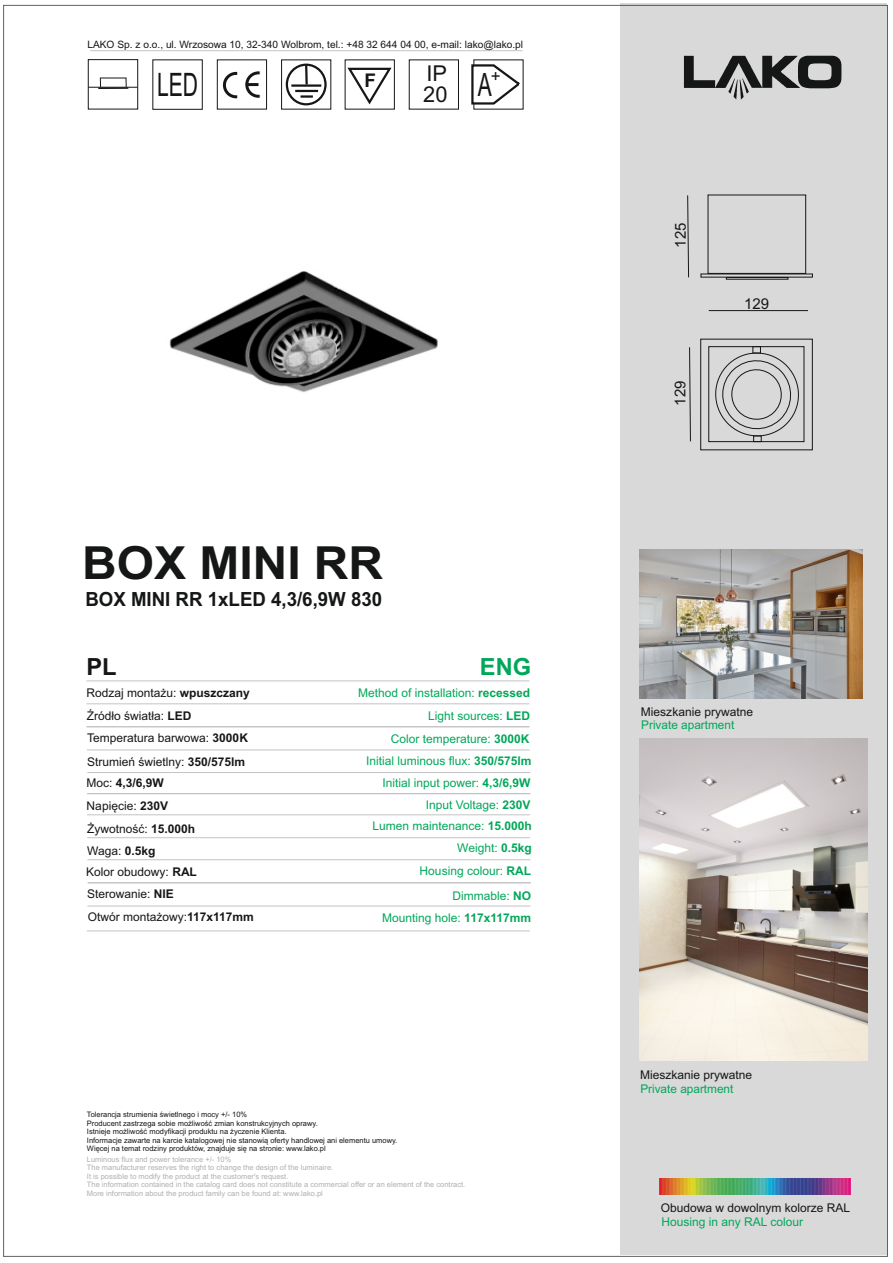
<style>
.page{position:relative;width:893px;height:1263px;background:#fff}
.page>*{position:absolute;margin:0;border:0;box-sizing:border-box;transform-origin:0 0}
.t1{font:700 45.6px "Arial";color:#151616;scale:1.05 1}
.t2{font:32.25px "Arial";color:#151616;scale:.65 1}
.t3{font:700 23.7px "Arial";color:#00a759}
.t4{font:700 23.7px "Arial";color:#151616}
.t5{font:21.9px/21.8px "Arial";color:#151616}
.t6{font:700 19.5px "Arial";color:#151616;scale:.96 1}
.t7{font:700 18.9px "Arial";color:#151616}
.t8{font:15px "Arial";color:#151616}
.t9{font:12px/22.2px "Arial";color:#00a759;text-align:right}
.t10{font:12px/22.8px "Arial";color:#151616}
.t11{font:10.2px "Arial";color:#151616}
.t12{font:7.5px/8.4px "Arial";color:#afb0b0}
.t13{font:7.5px/8.4px "Arial";color:#151616}
.s1{font-weight:700}
</style>
<div class="page">
<hr style="left:86px;top:681px;width:443px;height:1px;background:#c4c4c5">
<hr style="left:86px;top:703px;width:443px;height:1px;background:#c4c4c5">
<hr style="left:87px;top:793px;width:443px;height:1px;background:#c4c4c5">
<hr style="left:90px;top:50px;width:433px;height:1px;background:#c4c4c5">
<div style="left:152px;top:59px;width:51px;height:51px;border:1px solid #151616"></div>
<div style="left:88px;top:59px;width:50px;height:50px;border:1px solid #151616"></div>
<div style="left:345px;top:59px;width:50px;height:51px;border:1px solid #151616"></div>
<svg style="left:345px;top:66px;width:49px;height:39px"></svg>
<div style="left:223px;top:72px;width:26px;height:26px;border:3px solid #151616;border-radius:50%"></div>
<svg style="left:237px;top:65px;width:31px;height:38px"></svg>
<div style="left:217px;top:59px;width:50px;height:51px;border:1px solid #151616"></div>
<div style="left:286px;top:64px;width:41px;height:41px;border:2px solid #151616;border-radius:50%"></div>
<svg style="left:304px;top:63px;width:5px;height:21px"></svg>
<hr style="left:291px;top:84px;width:30px;height:3px;background:#151616">
<hr style="left:295px;top:90px;width:23px;height:2px;background:#151616">
<svg style="left:300px;top:95px;width:13px;height:3px"></svg>
<svg style="left:471px;top:63px;width:53px;height:47px"></svg>
<div style="left:620px;top:4px;width:267px;height:1250px;background:#d9d9da"></div>
<svg style="left:684px;top:56px;width:157px;height:43px"></svg>
<hr style="left:86px;top:726px;width:443px;height:1px;background:#c4c4c5">
<hr style="left:87px;top:772px;width:443px;height:1px;background:#c4c4c5">
<hr style="left:87px;top:814px;width:443px;height:1px;background:#c4c4c5">
<hr style="left:87px;top:837px;width:443px;height:1px;background:#c4c4c5">
<hr style="left:88px;top:87px;width:49px;height:1px;background:#151616">
<hr style="left:87px;top:750px;width:443px;height:1px;background:#c4c4c5">
<img style="left:660px;top:1179px;width:191px;height:15px">
<hr style="left:87px;top:859px;width:443px;height:1px;background:#c4c4c5">
<hr style="left:88px;top:882px;width:443px;height:1px;background:#c4c4c5">
<hr style="left:87px;top:906px;width:443px;height:1px;background:#c4c4c5">
<hr style="left:98px;top:87px;width:30px;height:2px;background:#151616">
<svg style="left:100px;top:78px;width:27px;height:9px"></svg>
<hr style="left:87px;top:931px;width:443px;height:1px;background:#c4c4c5">
<hr style="left:709px;top:310px;width:99px;height:1px;background:#151616">
<svg style="left:687px;top:195px;width:2px;height:83px"></svg>
<svg style="left:689px;top:347px;width:2px;height:95px"></svg>
<div style="left:708px;top:195px;width:98px;height:79px;border:1px solid #151616"></div>
<div style="left:726px;top:277px;width:62px;height:3px;border:1px solid #151616"></div>
<div style="left:708px;top:346px;width:96px;height:96px;border:1px solid #151616"></div>
<div style="left:700px;top:339px;width:113px;height:111px;border:1px solid #151616"></div>
<img style="left:169px;top:271px;width:269px;height:122px">
<div style="left:752px;top:346px;width:9px;height:7px;border:1px solid #151616"></div>
<div style="left:753px;top:435px;width:9px;height:7px;border:1px solid #151616"></div>
<svg style="left:715px;top:348px;width:88px;height:92px"></svg>
<img style="left:640px;top:550px;width:222px;height:148px">
<img style="left:639px;top:739px;width:228px;height:322px">
<h3 class="t11" style="left:87px;top:40px;width:437px">LAKO Sp. z o.o., ul. Wrzosowa 10, 32-340 Wolbrom, tel.: +48 32 644 04 00, e-mail: lako@lako.pl</h3>
<h2 class="t2" style="left:157px;top:72px;width:65px">LED</h2>
<h3 class="t7" style="left:364px;top:74px;width:13px">F</h3>
<h3 class="t5" style="left:423px;top:64px;width:79px">IP<br>20 <sup>A</sup><sup>+</sup></h3>
<h1 class="t1" style="left:82px;top:546px;width:288px">BOX MINI RR</h1>
<h3 class="t6" style="left:85px;top:591px;width:311px">BOX MINI RR 1xLED 4,3/6,9W 830</h3>
<h3 class="t4" style="left:86px;top:658px;width:32px">PL</h3>
<h3 class="t3" style="left:480px;top:658px;width:53px">ENG</h3>
<h3 class="t10" style="left:86px;top:682px;width:165px">Rodzaj montażu: <span class="s1">wpuszczany<br></span>Źródło światła: <span class="s1">LED</span></h3>
<h3 class="t10" style="left:87px;top:726px;width:162px;line-height:24px">Temperatura barwowa: <span class="s1">3000K<br></span>Strumień świetlny: <span class="s1">350/575lm</span></h3>
<h3 class="t10" style="left:86px;top:773px;width:110px">Moc: <span class="s1">4,3/6,9W<br></span>Napięcie: <span class="s1">230V<br></span>Żywotność: <span class="s1">15.000h</span></h3>
<h3 class="t9" style="left:358px;top:682px;width:175px">Method of installation: <span class="s1">recessed<br></span>Light sources: <span class="s1">LED<br></span>Color temperature: <span class="s1">3000K<br></span>Initial luminous flux: <span class="s1">350/575lm<br></span>Initial input power: <span class="s1">4,3/6,9W<br></span>Input Voltage: <span class="s1">230V<br></span>Lumen maintenance: <span class="s1">15.000h</span></h3>
<h3 class="t10" style="left:86px;top:841px;width:112px;line-height:21.5px">Waga: <span class="s1">0.5kg<br></span>Kolor obudowy: <span class="s1">RAL</span></h3>
<h3 class="t9" style="left:420px;top:838px;width:114px;line-height:22.8px">Weight: <span class="s1">0.5kg<br></span>Housing colour: <span class="s1">RAL</span></h3>
<h3 class="t10" style="left:87px;top:884px;width:88px">Sterowanie: <span class="s1">NIE</span></h3>
<h3 class="t9" style="left:452px;top:885px;width:80px">Dimmable: <span class="s1">NO</span></h3>
<h3 class="t10" style="left:88px;top:906px;width:168px">Otwór montażowy:<span class="s1">117x117mm</span></h3>
<h3 class="t9" style="left:382px;top:907px;width:150px">Mounting hole: <span class="s1">117x117mm</span></h3>
<p class="t13" style="left:87px;top:1111px;width:312px">Tolerancja strumienia świetlnego i mocy +/- 10%<br>Producent zastrzega sobie możliwość zmian konstrukcyjnych oprawy.<br>Istnieje możliwość modyfikacji produktu na życzenie Klienta.<br>Informacje zawarte na karcie katalogowej nie stanowią oferty handlowej ani elementu umowy.<br>Więcej na temat rodziny produktów, znajduje się na stronie: www.lako.pl</p>
<p class="t12" style="left:87px;top:1156px;width:380px">Luminous flux and power tolerance +/- 10%<br>The manufacturer reserves the right to change the design of the luminaire.<br>It is possible to modify the product at the customer's request.<br>The information contained in the catalog card does not constitute a commercial offer or an element of the contract.<br>More information about the product family can be found at: www.lako.pl</p>
<h3 class="t8" style="left:675px;top:248px;width:27px;rotate:-90deg">125</h3>
<h3 class="t8" style="left:675px;top:406px;width:26px;rotate:-90deg">129</h3>
<h3 class="t8" style="left:744px;top:298px;width:27px">129</h3>
<h3 class="t10" style="left:641px;top:701px;width:114px">Mieszkanie prywatne</h3>
<h3 class="t9" style="left:641px;top:715px;width:95px">Private apartment</h3>
<h3 class="t10" style="left:640px;top:1064px;width:114px">Mieszkanie prywatne</h3>
<h3 class="t9" style="left:640px;top:1078px;width:95px">Private apartment</h3>
<h3 class="t10" style="left:661px;top:1197px;width:191px">Obudowa w dowolnym kolorze RAL</h3>
<h3 class="t9" style="left:661px;top:1212px;width:143px">Housing in any RAL colour</h3>
</div>
